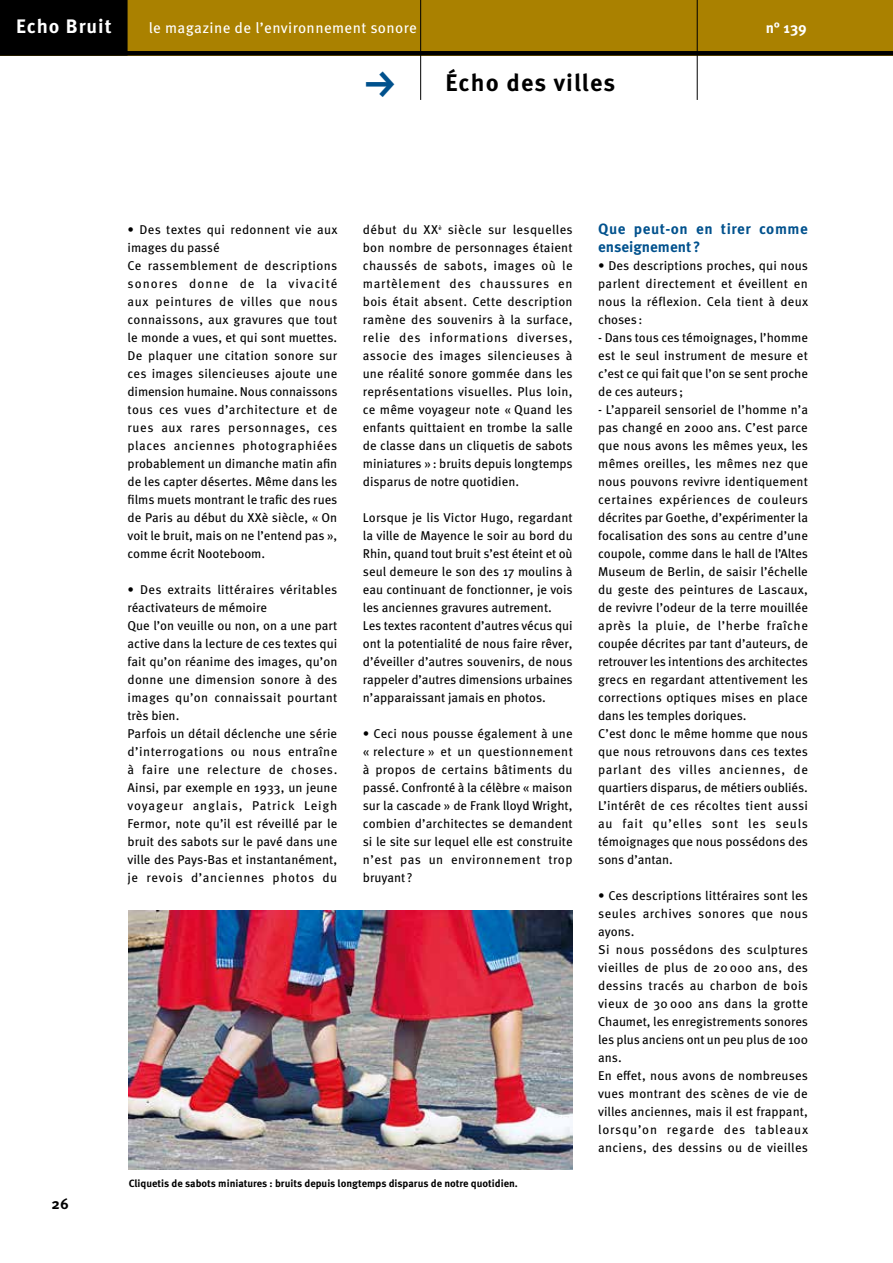
<style>
.page{position:relative;width:893px;height:1263px;background:#fff}
.page>*{position:absolute;margin:0;border:0;box-sizing:border-box;transform-origin:0 0}
.t1{font:45px "FF Dingbests";color:#00518d}
.t2{font:700 24px "Meta OT";letter-spacing:.045em;color:#000}
.t3{font:700 19.5px "Meta OT";letter-spacing:.05em;color:#fff}
.t4{font:700 15px/18px "Meta OT";letter-spacing:.03em;color:#00518d}
.t5{font:15px "Meta OT";letter-spacing:.025em;color:#fff}
.t6{font:700 15px "Meta OT";color:#fff}
.t7{font:700 15px "Meta OT";color:#000}
.t8{font:12.75px/18px "Meta OT";letter-spacing:.005em;color:#000}
.t9{font:700 10.5px "Meta OT";color:#000}
</style>
<div class="page">
<div style="left:0;top:0;width:893px;height:56px;background:#aa8100"></div>
<div style="left:0;top:0;width:128px;height:56px;background:#000"></div>
<hr style="left:420px;top:0;width:1px;height:100px;background:#000">
<hr style="left:697px;top:0;width:1px;height:100px;background:#000">
<div style="left:0;top:51px;width:893px;height:5px;background:#000"></div>
<img style="left:129px;top:911px;width:444px;height:258px">
<h3 class="t3" style="left:16px;top:14px;width:97px">Echo Bruit</h3>
<p class="t5" style="left:149px;top:19px;width:270px">le magazine de l’environnement sonore</p>
<h1 class="t1" style="left:356px;top:101px;width:35px;rotate:-90deg">g</h1>
<h2 class="t2" style="left:445px;top:67px;width:171px">Écho des villes</h2>
<p class="t6" style="left:766px;top:18px;width:43px">n° 139</p>
<p class="t7" style="left:52px;top:1194px;width:19px">26</p>
<p class="t8" style="left:128px;top:221px;width:212px">• Des textes qui redonnent vie aux images du passé<br>Ce rassemblement de descriptions sonores donne de la vivacité aux peintures de villes que nous connaissons, aux gravures que tout le monde a vues, et qui sont muettes.<br>De plaquer une citation sonore sur ces images silencieuses ajoute une dimension humaine. Nous connaissons tous ces vues d’architecture et de rues aux rares personnages, ces places anciennes photographiées probablement un dimanche matin afin de les capter désertes. Même dans les films muets montrant le trafic des rues de Paris au début du XXè siècle, « On voit le bruit, mais on ne l’entend pas », comme écrit Nooteboom.</p>
<p class="t8" style="left:128px;top:581px;width:211px">• Des extraits littéraires véritables réactivateurs de mémoire<br>Que l’on veuille ou non, on a une part active dans la lecture de ces textes qui fait qu’on réanime des images, qu’on donne une dimension sonore à des images qu’on connaissait pourtant très bien.<br>Parfois un détail déclenche une série d’interrogations ou nous entraîne à faire une relecture de choses.<br>Ainsi, par exemple en 1933, un jeune voyageur anglais, Patrick Leigh Fermor, note qu’il est réveillé par le bruit des sabots sur le pavé dans une ville des Pays-Bas et instantanément, je revois d’anciennes photos du</p>
<p class="t8" style="left:363px;top:221px;width:211px;text-align:justify">début du XX<sup>è</sup> siècle sur lesquelles bon nombre de personnages étaient chaussés de sabots, images où le martèlement des chaussures en bois était absent. Cette description ramène des souvenirs à la surface, relie des informations diverses, associe des images silencieuses à une réalité sonore gommée dans les représentations visuelles. Plus loin, ce même voyageur note « Quand les enfants quittaient en trombe la salle de classe dans un cliquetis de sabots miniatures »: bruits depuis longtemps disparus de notre quotidien.</p>
<p class="t8" style="left:363px;top:509px;width:211px">Lorsque je lis Victor Hugo, regardant la ville de Mayence le soir au bord du Rhin, quand tout bruit s’est éteint et où seul demeure le son des 17 moulins à eau continuant de fonctionner, je vois les anciennes gravures autrement.<br>Les textes racontent d’autres vécus qui ont la potentialité de nous faire rêver, d’éveiller d’autres souvenirs, de nous rappeler d’autres dimensions urbaines n’apparaissant jamais en photos.</p>
<p class="t8" style="left:363px;top:725px;width:211px;text-align:justify">• Ceci nous pousse également à une « relecture » et un questionnement à propos de certains bâtiments du passé. Confronté à la célèbre « maison sur la cascade » de Frank lloyd Wright, combien d’architectes se demandent si le site sur lequel elle est construite n’est pas un environnement trop bruyant ?</p>
<p class="t9" style="left:129px;top:1176px;width:391px">Cliquetis de sabots miniatures : bruits depuis longtemps disparus de notre quotidien.</p>
<p class="t4" style="left:598px;top:220px;width:211px">Que peut-on en tirer comme enseignement?</p>
<p class="t8" style="left:598px;top:257px;width:212px;text-align:justify">• Des descriptions proches, qui nous parlent directement et éveillent en nous la réflexion. Cela tient à deux choses:</p>
<p class="t8" style="left:598px;top:329px;width:211px;text-align:justify">- Dans tous ces témoignages, l’homme est le seul instrument de mesure et c’est ce qui fait que l’on se sent proche de ces auteurs;</p>
<p class="t8" style="left:598px;top:401px;width:211px">- L’appareil sensoriel de l’homme n’a pas changé en 2000 ans. C’est parce que nous avons les mêmes yeux, les mêmes oreilles, les mêmes nez que nous pouvons revivre identiquement certaines expériences de couleurs décrites par Goethe, d’expérimenter la focalisation des sons au centre d’une coupole, comme dans le hall de l’Altes Museum de Berlin, de saisir l’échelle du geste des peintures de Lascaux, de revivre l’odeur de la terre mouillée après la pluie, de l’herbe fraîche coupée décrites par tant d’auteurs, de retrouver les intentions des architectes grecs en regardant attentivement les corrections optiques mises en place dans les temples doriques.<br>C’est donc le même homme que nous que nous retrouvons dans ces textes parlant des villes anciennes, de quartiers disparus, de métiers oubliés.<br>L’intérêt de ces récoltes tient aussi au fait qu’elles sont les seuls témoignages que nous possédons des sons d’antan.</p>
<p class="t8" style="left:598px;top:887px;width:212px">• Ces descriptions littéraires sont les seules archives sonores que nous ayons.<br>Si nous possédons des sculptures vieilles de plus de 20 000 ans, des dessins tracés au charbon de bois vieux de 30 000 ans dans la grotte<br>Chaumet, les enregistrements sonores les plus anciens ont un peu plus de 100 ans.<br>En effet, nous avons de nombreuses vues montrant des scènes de vie de villes anciennes, mais il est frappant, lorsqu’on regarde des tableaux anciens, des dessins ou de vieilles</p>
</div>
